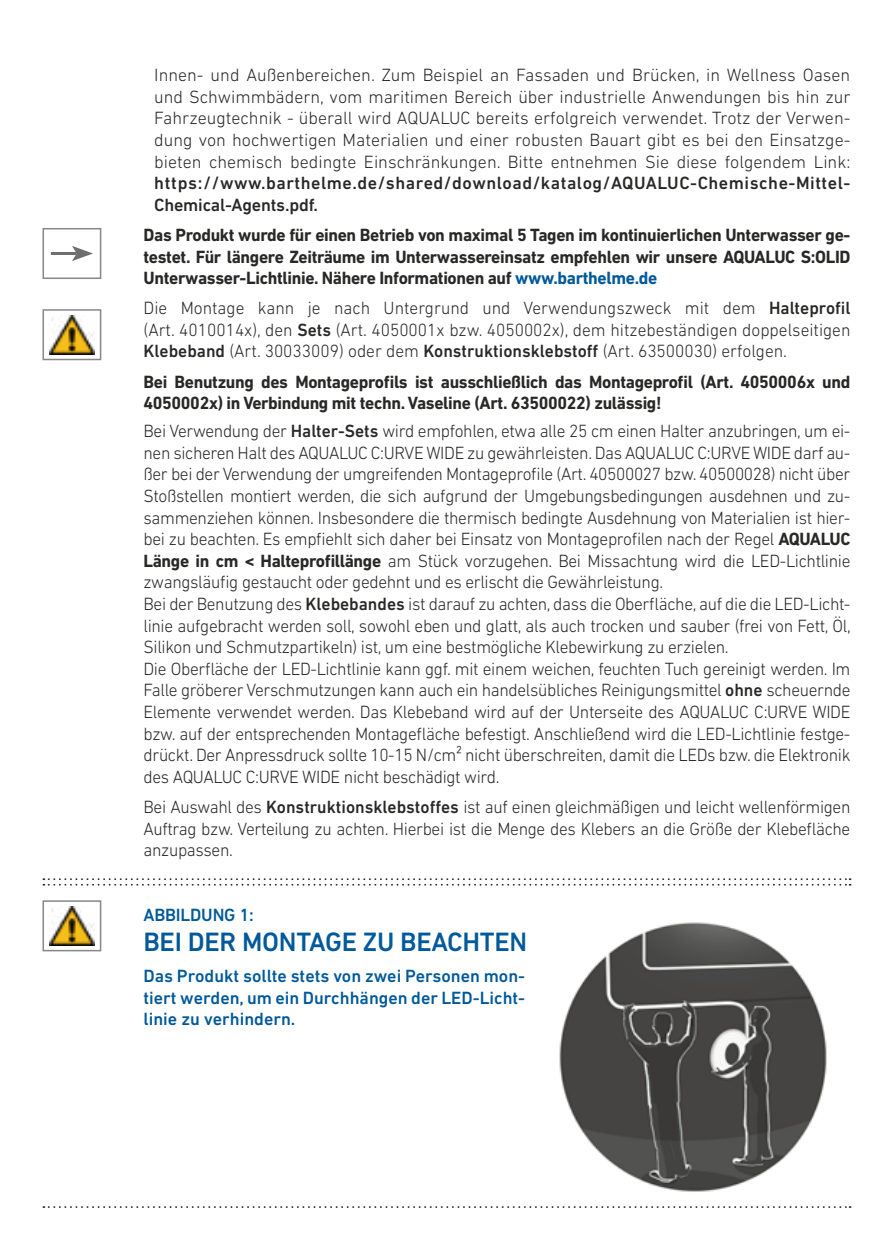
<style>
.page{position:relative;width:893px;height:1259px;background:#fff}
.page>*{position:absolute;margin:0;border:0;box-sizing:border-box;transform-origin:0 0}
.t1{font:500 27px "DIN Next LT Pro";letter-spacing:-.01em;color:#00599a}
.t2{font:300 18px/21.6px "DIN Next LT Pro";letter-spacing:-.02em;color:#282827;text-align:justify}
.t3{font:700 18px/21.6px "DIN Next LT Pro";letter-spacing:-.02em;color:#282827;text-align:justify}
.t4{font:500 18px/21.6px "DIN Next LT Pro";color:#00599a;text-align:justify}
.t5{font:500 18px/21.6px "DIN Next LT Pro";letter-spacing:.03em;color:#282827}
.s1{color:#00599a}
.s2{font-weight:500}
.s3{font-weight:700}
</style>
<div class="page">
<svg style="left:43px;top:1206px;width:808px;height:2px"></svg>
<div style="left:43px;top:228px;width:58px;height:51px;border:2px solid #878787"></div>
<hr style="left:51px;top:252px;width:26px;height:3px;background:#706f6f">
<svg style="left:72px;top:246px;width:21px;height:15px"></svg>
<div style="left:43px;top:309px;width:58px;height:51px;border:2px solid #878787"></div>
<img style="left:49px;top:315px;width:45px;height:39px">
<img style="left:559px;top:922px;width:268px;height:270px">
<svg style="left:43px;top:878px;width:808px;height:7px"></svg>
<div style="left:43px;top:900px;width:58px;height:51px;border:2px solid #878787"></div>
<img style="left:49px;top:906px;width:45px;height:39px">
<p class="t2" style="left:154px;top:64px;width:698px">Innen- und Außenbereichen. Zum Beispiel an Fassaden und Brücken, in Wellness Oasen und Schwimmbädern, vom maritimen Bereich über industrielle Anwendungen bis hin zur Fahrzeugtechnik - überall wird AQUALUC bereits erfolgreich verwendet. Trotz der Verwen&shy;dung von hochwertigen Materialien und einer robusten Bauart gibt es bei den Einsatzge&shy;bieten chemisch bedingte Einschränkungen. Bitte entnehmen Sie diese folgendem Link:</p>
<p class="t5" style="left:154px;top:172px;width:698px">https://www.barthelme.de/shared/download/katalog/AQUALUC-Chemische-Mittel-<br>Chemical-Agents.pdf.</p>
<p class="t3" style="left:144px;top:224px;width:708px">Das Produkt wurde für einen Betrieb von maximal 5 Tagen im kontinuierlichen Unterwasser ge&shy;testet. Für längere Zeiträume im Unterwassereinsatz empfehlen wir unsere AQUALUC S:OLID Unterwasser-Lichtlinie. Nähere Informationen auf <span class="s1">www.barthelme.de</span></p>
<p class="t2" style="left:144px;top:297px;width:708px">Die Montage kann je nach Untergrund und Verwendungszweck mit dem <span class="s2">Halteprofil </span>(Art. 4010014x), den <span class="s2">Sets</span> (Art. 4050001x bzw. 4050002x), dem hitzebeständigen doppelseitigen <span class="s2">Klebeband</span> (Art. 30033009) oder dem <span class="s2">Konstruktionsklebstoff</span> (Art. 63500030) erfolgen.</p>
<p class="t3" style="left:144px;top:370px;width:708px">Bei Benutzung des Montageprofils ist ausschließlich das Montageprofil (Art. 4050006x und<br>4050002x) in Verbindung mit techn. Vaseline (Art. 63500022) zulässig!</p>
<p class="t2" style="left:144px;top:420px;width:709px;text-align:left">Bei Verwendung der <span class="s2">Halter-Sets</span> wird empfohlen, etwa alle 25 cm einen Halter anzubringen, um ei&shy;nen sicheren Halt des AQUALUC C:URVE WIDE zu gewährleisten. Das AQUALUC C:URVE WIDE darf au&shy;ßer bei der Verwendung der umgreifenden Montageprofile (Art. 40500027 bzw. 40500028) nicht über Stoßstellen montiert werden, die sich aufgrund der Umgebungsbedingungen ausdehnen und zu&shy;sammenziehen können. Insbesondere die thermisch bedingte Ausdehnung von Materialien ist hier&shy;bei zu beachten. Es empfiehlt sich daher bei Einsatz von Montageprofilen nach der Regel <span class="s3">AQUALUC Länge in cm &lt; Halteprofillänge</span> am Stück vorzugehen. Bei Missachtung wird die LED-Lichtlinie zwangsläufig gestaucht oder gedehnt und es erlischt die Gewährleistung.<br>Bei der Benutzung des <span class="s2">Klebebandes</span> ist darauf zu achten, dass die Oberfläche, auf die die LED-Licht&shy;linie aufgebracht werden soll, sowohl eben und glatt, als auch trocken und sauber (frei von Fett, Öl, Silikon und Schmutzpartikeln) ist, um eine bestmögliche Klebewirkung zu erzielen.<br>Die Oberfläche der LED-Lichtlinie kann ggf. mit einem weichen, feuchten Tuch gereinigt werden. Im Falle gröberer Verschmutzungen kann auch ein handelsübliches Reinigungsmittel <span class="s2">ohne</span> scheuernde Elemente verwendet werden. Das Klebeband wird auf der Unterseite des AQUALUC C:URVE WIDE bzw. auf der entsprechenden Montagefläche befestigt. Anschließend wird die LED-Lichtlinie festge&shy;drückt. Der Anpressdruck sollte 10-15 N/cm² nicht überschreiten, damit die LEDs bzw. die Elektronik des AQUALUC C:URVE WIDE nicht beschädigt wird.</p>
<p class="t2" style="left:144px;top:796px;width:708px">Bei Auswahl des <span class="s2">Konstruktionsklebstoffes</span> ist auf einen gleichmäßigen und leicht wellenförmigen Auftrag bzw. Verteilung zu achten. Hierbei ist die Menge des Klebers an die Größe der Klebefläche anzupassen.</p>
<p class="t4" style="left:144px;top:904px;width:112px">ABBILDUNG 1:</p>
<h1 class="t1" style="left:143px;top:926px;width:385px">BEI DER MONTAGE ZU BEACHTEN</h1>
<p class="t4" style="left:144px;top:965px;width:383px">Das Produkt sollte stets von zwei Personen mon&shy;tiert werden, um ein Durchhängen der LED-Licht&shy;linie zu verhindern.</p>
</div>
